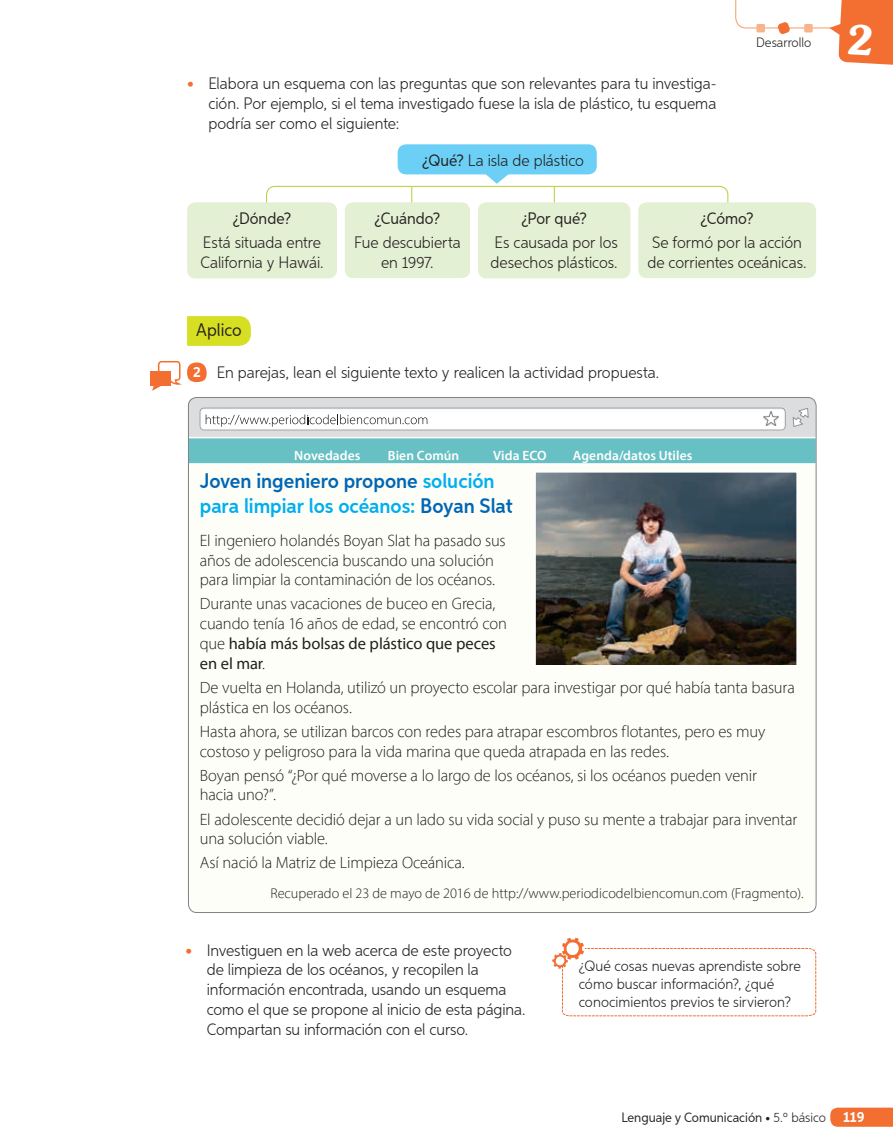
<style>
.page{position:relative;width:893px;height:1148px;background:#fff}
.page>*{position:absolute;margin:0;border:0;box-sizing:border-box;transform-origin:0 0}
.t1{font:600 21px/25.2px "Aspira Nar";letter-spacing:-.005em;color:#0166b3}
.t2{font:18px "Aspira Nar";color:#231f20}
.t3{font:300 16.5px/19.8px "Myriad Pro";letter-spacing:-.01em;color:#231f20}
.t4{font:300 16.5px/19.8px "Aspira Nar";letter-spacing:-.005em;color:#231f20}
.t5{font:16.5px "Aspira Nar";color:#231f20}
.t6{font:300 15px/18px "Aspira Nar";color:#231f20}
.t7{font:300 14.25px "Myriad Pro";color:#231f20}
.t8{font:600 13.5px "Myriad Pro";letter-spacing:.005em;color:#fff}
.t9{font:13.5px "Aspira Nar";color:#231f20}
.t10{font:300 13.5px "Aspira Nar";color:#231f20}
.s1{font-weight:500;font-size:15px;color:#f36e31}
.s2{font-weight:400}
.s3{font-weight:700;font-size:15px;color:#fff}
.s4{color:#00aeef}
.s5{font-size:10.5px}
.s6{font-weight:300}
</style>
<div class="page">
<svg style="left:483px;top:174px;width:28px;height:10px"></svg>
<svg style="left:830px;top:1108px;width:63px;height:19px"></svg>
<svg style="left:266px;top:186px;width:462px;height:90px"></svg>
<div style="left:187px;top:202px;width:150px;height:76px;background:#e4f0d4;border-radius:9px"></div>
<div style="left:345px;top:202px;width:125px;height:76px;background:#e4f0d4;border-radius:9px"></div>
<div style="left:478px;top:202px;width:152px;height:76px;background:#e4f0d4;border-radius:9px"></div>
<div style="left:638px;top:202px;width:178px;height:76px;background:#e4f0d4;border-radius:9px"></div>
<div style="left:398px;top:144px;width:199px;height:30px;background:#6bcff6;border-radius:9px"></div>
<svg style="left:187px;top:316px;width:64px;height:30px"></svg>
<div style="left:187px;top:362px;width:20px;height:20px;background:#f36e31;border-radius:9px"></div>
<div style="left:188px;top:397px;width:628px;height:50px;background:#dcdddf;border-radius:9px"></div>
<img style="left:200px;top:408px;width:586px;height:22px">
<svg style="left:761px;top:411px;width:19px;height:16px"></svg>
<svg style="left:792px;top:408px;width:17px;height:19px"></svg>
<div style="left:188px;top:438px;width:628px;height:26px;background:#67c0c4"></div>
<div style="left:187px;top:437px;width:630px;height:28px;border:2px solid #fff"></div>
<img style="left:535px;top:472px;width:262px;height:193px">
<svg style="left:552px;top:938px;width:264px;height:79px"></svg>
<div style="left:150px;top:371px;width:20px;height:15px;background:#f36e31"></div>
<svg style="left:152px;top:361px;width:29px;height:30px"></svg>
<svg style="left:735px;top:0;width:158px;height:65px"></svg>
<p class="t4" style="left:208px;top:73px;width:510px;text-align:justify;text-indent:-21px"><span class="s1">•</span> Elabora un esquema con las preguntas que son relevantes para tu investiga&shy;ción. Por ejemplo, si el tema investigado fuese la isla de plástico, tu esquema podría ser como el siguiente:</p>
<p class="t4" style="left:422px;top:150px;width:163px"><span class="s2">¿Qué?</span> La isla de plástico</p>
<p class="t10" style="left:756px;top:35px;width:57px">Desarrollo</p>
<p class="t5" style="left:233px;top:208px;width:60px">¿Dónde?</p>
<p class="t4" style="left:200px;top:232px;width:125px">Está situada entre<br>California y Hawái.</p>
<p class="t5" style="left:375px;top:208px;width:67px">¿Cuándo?</p>
<p class="t4" style="left:354px;top:232px;width:108px;text-align:center">Fue descubierta en 1997.</p>
<p class="t5" style="left:521px;top:208px;width:67px">¿Por qué?</p>
<p class="t4" style="left:491px;top:232px;width:129px">Es causada por los desechos plásticos.</p>
<p class="t5" style="left:700px;top:208px;width:54px">¿Cómo?</p>
<p class="t4" style="left:647px;top:232px;width:161px">Se formó por la acción de corrientes oceánicas.</p>
<p class="t2" style="left:196px;top:319px;width:47px">Aplico</p>
<p class="t4" style="left:193px;top:362px;width:468px"><span class="s3">2</span> En parejas, lean el siguiente texto y realicen la actividad propuesta.</p>
<p class="t8" style="left:294px;top:447px;width:68px">Novedades</p>
<p class="t8" style="left:388px;top:447px;width:73px">Bien Común</p>
<p class="t8" style="left:493px;top:447px;width:55px">Vida ECO</p>
<p class="t8" style="left:573px;top:447px;width:121px">Agenda/datos Utiles</p>
<p class="t1" style="left:200px;top:468px;width:314px">Joven ingeniero propone <span class="s4">solución para limpiar los océanos:</span> Boyan Slat</p>
<p class="t3" style="left:200px;top:530px;width:307px">El ingeniero holandés Boyan Slat ha pasado sus años de adolescencia buscando una solución para limpiar la contaminación de los océanos.</p>
<p class="t3" style="left:200px;top:594px;width:309px">Durante unas vacaciones de buceo en Grecia, cuando tenía 16 años de edad, se encontró con que <span class="s2">había más bolsas de plástico que peces en el mar</span>.</p>
<p class="t3" style="left:200px;top:677px;width:596px">De vuelta en Holanda, utilizó un proyecto escolar para investigar por qué había tanta basura plástica en los océanos.</p>
<p class="t3" style="left:200px;top:721px;width:567px">Hasta ahora, se utilizan barcos con redes para atrapar escombros flotantes, pero es muy costoso y peligroso para la vida marina que queda atrapada en las redes.</p>
<p class="t3" style="left:200px;top:765px;width:559px">Boyan pensó “¿Por qué moverse a lo largo de los océanos, si los océanos pueden venir hacia uno?”.</p>
<p class="t3" style="left:200px;top:809px;width:599px">El adolescente decidió dejar a un lado su vida social y puso su mente a trabajar para inventar una solución viable.</p>
<p class="t3" style="left:200px;top:853px;width:266px">Así nació la Matriz de Limpieza Oceánica.</p>
<p class="t7" style="left:270px;top:885px;width:535px">Recuperado el 23 de mayo de 2016 de http://www.periodicodelbiencomun.com (Fragmento).</p>
<p class="t4" style="left:207px;top:940px;width:320px;text-indent:-21px"><span class="s1">•</span> Investiguen en la web acerca de este proyecto de limpieza de los océanos, y recopilen la información encontrada, usando un esquema como el que se propone al inicio de esta página.<br>Compartan su información con el curso.</p>
<p class="t6" style="left:579px;top:957px;width:224px">¿Qué cosas nuevas aprendiste sobre cómo buscar información?, ¿qué conocimientos previos te sirvieron?</p>
<p class="t9" style="left:621px;top:1109px;width:244px">Lenguaje y Comunicación <span class="s5">•</span> <span class="s6">5.º básico</span> <span class="s3">119</span></p>
</div>
